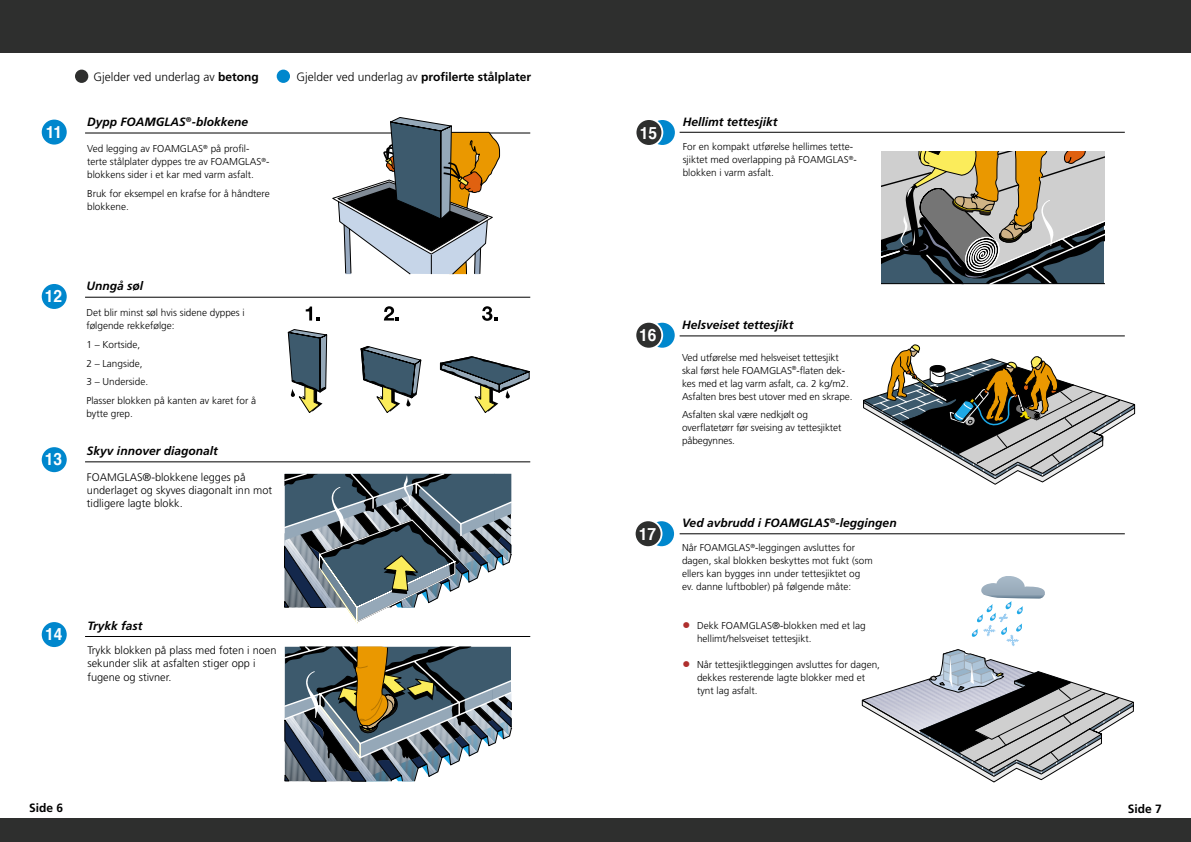
<style>
.page{position:relative;width:1191px;height:842px;background:#fff}
.page>*{position:absolute;margin:0;border:0;box-sizing:border-box;transform-origin:0 0}
.t1{font:700 16.9px "Helvetica";color:#fff;scale:.92 1}
.t2{font:italic 700 12px "Frutiger LT Std";color:#000}
.t3{font:300 12px "Frutiger LT Std";color:#000}
.t4{font:700 12px "Frutiger LT Std";color:#000}
.t5{font:300 11px/13px "Frutiger LT Std";color:#000}
.t6{font:300 10px/13px "Frutiger LT Std";color:#000}
.s1{font-weight:700}
.s2{font-size:17px;color:#af2f2d}
</style>
<div class="page">
<div style="left:0;top:0;width:1191px;height:53px;background:#2e2f2e"></div>
<div style="left:0;top:819px;width:1191px;height:23px;background:#2e2f2e"></div>
<div style="left:75px;top:70px;width:13px;height:13px;background:#2e2f2e;border-radius:50%"></div>
<div style="left:277px;top:70px;width:13px;height:13px;background:#0087cd;border-radius:50%"></div>
<hr style="left:85px;top:133px;width:445px;height:1px;background:#000">
<hr style="left:85px;top:297px;width:445px;height:1px;background:#000">
<hr style="left:679px;top:336px;width:445px;height:1px;background:#000">
<hr style="left:679px;top:132px;width:445px;height:1px;background:#000">
<hr style="left:679px;top:533px;width:445px;height:1px;background:#000">
<hr style="left:85px;top:462px;width:445px;height:1px;background:#000">
<hr style="left:85px;top:636px;width:445px;height:1px;background:#000">
<svg style="left:284px;top:473px;width:228px;height:151px"></svg>
<svg style="left:284px;top:646px;width:229px;height:136px;background:#727a78"></svg>
<svg style="left:288px;top:329px;width:242px;height:84px"></svg>
<svg style="left:306px;top:307px;width:14px;height:14px"></svg>
<svg style="left:384px;top:306px;width:15px;height:15px"></svg>
<svg style="left:482px;top:306px;width:15px;height:15px"></svg>
<svg style="left:332px;top:117px;width:168px;height:158px"></svg>
<svg style="left:863px;top:344px;width:272px;height:141px"></svg>
<svg style="left:862px;top:601px;width:272px;height:182px"></svg>
<hr style="left:981px;top:598px;width:64px;height:1px;background:#5c788d">
<hr style="left:981px;top:597px;width:64px;height:1px;background:#6a8397">
<hr style="left:981px;top:596px;width:64px;height:1px;background:#798fa2">
<hr style="left:981px;top:595px;width:64px;height:1px;background:#879cad">
<hr style="left:981px;top:594px;width:64px;height:1px;background:#96a8b8">
<hr style="left:981px;top:593px;width:64px;height:1px;background:#97a9b9">
<hr style="left:981px;top:592px;width:64px;height:1px;background:#98aaba">
<hr style="left:981px;top:591px;width:64px;height:1px;background:#99abbb">
<hr style="left:981px;top:590px;width:64px;height:1px;background:#9aacbc">
<hr style="left:981px;top:589px;width:64px;height:1px;background:#9badbc">
<hr style="left:981px;top:588px;width:64px;height:1px;background:#9caebd">
<hr style="left:981px;top:587px;width:64px;height:1px;background:#9dafbe">
<hr style="left:981px;top:586px;width:64px;height:1px;background:#9eb0c0">
<hr style="left:981px;top:585px;width:64px;height:1px;background:#9fb1c0">
<hr style="left:981px;top:584px;width:64px;height:1px;background:#a0b2c1">
<hr style="left:981px;top:583px;width:64px;height:1px;background:#a1b3c2">
<hr style="left:981px;top:582px;width:64px;height:1px;background:#a2b4c3">
<hr style="left:981px;top:581px;width:64px;height:1px;background:#a3b5c4">
<hr style="left:981px;top:580px;width:64px;height:1px;background:#a4b6c5">
<hr style="left:981px;top:579px;width:64px;height:1px;background:#a5b7c6">
<hr style="left:981px;top:578px;width:64px;height:1px;background:#a6b8c7">
<hr style="left:981px;top:577px;width:64px;height:1px;background:#a7b9c8">
<hr style="left:981px;top:576px;width:64px;height:1px;background:#a8bac9">
<svg style="left:881px;top:151px;width:223px;height:134px;background:#8f8a79"></svg>
<div style="left:649px;top:521px;width:25px;height:25px;background:#0087cd;border-radius:50%"></div>
<svg style="left:634px;top:519px;width:28px;height:29px"></svg>
<div style="left:635px;top:521px;width:25px;height:25px;background:#2e2f2e;border-radius:50%"></div>
<div style="left:650px;top:120px;width:25px;height:25px;background:#0087cd;border-radius:50%"></div>
<svg style="left:634px;top:118px;width:29px;height:29px"></svg>
<div style="left:636px;top:120px;width:25px;height:25px;background:#2e2f2e;border-radius:50%"></div>
<div style="left:649px;top:323px;width:25px;height:25px;background:#0087cd;border-radius:50%"></div>
<svg style="left:634px;top:321px;width:29px;height:29px"></svg>
<div style="left:636px;top:323px;width:25px;height:25px;background:#2e2f2e;border-radius:50%"></div>
<div style="left:42px;top:622px;width:25px;height:25px;background:#0087cd;border-radius:50%"></div>
<div style="left:42px;top:120px;width:25px;height:25px;background:#0087cd;border-radius:50%"></div>
<div style="left:42px;top:284px;width:25px;height:25px;background:#0087cd;border-radius:50%"></div>
<div style="left:42px;top:447px;width:25px;height:25px;background:#0087cd;border-radius:50%"></div>
<h1 class="t1" style="left:46px;top:118px;width:19px">11</h1>
<p class="t3" style="left:93px;top:70px;width:167px">Gjelder ved underlag av <span class="s1">betong</span></p>
<p class="t3" style="left:296px;top:70px;width:236px">Gjelder ved underlag av <span class="s1">profilerte stålplater</span></p>
<p class="t2" style="left:87px;top:115px;width:162px">Dypp FOAMGLAS<sup>®</sup>-blokkene</p>
<p class="t6" style="left:87px;top:142px;width:184px">Ved legging av FOAMGLAS<sup>®</sup> på profil&shy;terte stålplater dyppes tre av FOAMGLAS<sup>®</sup>- blokkens sider i et kar med varm asfalt.</p>
<p class="t6" style="left:87px;top:187px;width:184px">Bruk for eksempel en krafse for å håndtere blokkene.</p>
<h1 class="t1" style="left:45px;top:282px;width:20px">12</h1>
<h1 class="t1" style="left:45px;top:446px;width:20px">13</h1>
<p class="t2" style="left:86px;top:279px;width:58px">Unngå søl</p>
<p class="t6" style="left:86px;top:307px;width:160px">Det blir minst søl hvis sidene dyppes i følgende rekkefølge:</p>
<p class="t6" style="left:86px;top:335px;width:171px;line-height:18.7px">1 – Kortside,<br>2 – Langside,<br>3 – Underside.<br>Plasser blokken på kanten av karet for å</p>
<p class="t6" style="left:86px;top:407px;width:48px">bytte grep.</p>
<p class="t2" style="left:87px;top:443px;width:132px">Skyv innover diagonalt</p>
<p class="t5" style="left:87px;top:470px;width:187px">FOAMGLAS®-blokkene legges på underlaget og skyves diagonalt inn mot tidligere lagte blokk.</p>
<h1 class="t1" style="left:45px;top:620px;width:20px">14</h1>
<p class="t2" style="left:87px;top:618px;width:57px">Trykk fast</p>
<p class="t5" style="left:87px;top:644px;width:191px">Trykk blokken på plass med foten i noen sekunder slik at asfalten stiger opp i fugene og stivner.</p>
<h1 class="t1" style="left:639px;top:119px;width:20px">15</h1>
<p class="t2" style="left:682px;top:114px;width:96px">Hellimt tettesjikt</p>
<p class="t6" style="left:682px;top:140px;width:176px">For en kompakt utførelse hellimes tette&shy;sjiktet med overlapping på FOAMGLAS<sup>®</sup>- blokken i varm asfalt.</p>
<h1 class="t1" style="left:639px;top:322px;width:20px">16</h1>
<p class="t2" style="left:682px;top:318px;width:113px">Helsveiset tettesjikt</p>
<p class="t6" style="left:682px;top:351px;width:172px">Ved utførelse med helsveiset tettesjikt skal først hele FOAMGLAS<sup>®</sup>-flaten dek&shy;kes med et lag varm asfalt, ca. 2 kg/m2.<br>Asfalten bres best utover med en skrape.</p>
<p class="t6" style="left:682px;top:408px;width:161px">Asfalten skal være nedkjølt og overflatetørr før sveising av tettesjiktet påbegynnes.</p>
<h1 class="t1" style="left:639px;top:520px;width:20px">17</h1>
<p class="t2" style="left:682px;top:516px;width:216px">Ved avbrudd i FOAMGLAS<sup>®</sup>-leggingen</p>
<p class="t6" style="left:682px;top:542px;width:192px">Når FOAMGLAS<sup>®</sup>-leggingen avsluttes for dagen, skal blokken beskyttes mot fukt (som ellers kan bygges inn under tettesjiktet og ev. danne luftbobler) på følgende måte:</p>
<p class="t6" style="left:697px;top:620px;width:170px;text-indent:-15px"><span class="s2">•</span> Dekk FOAMGLAS®-blokken med et lag hellimt/helsveiset tettesjikt.</p>
<p class="t6" style="left:697px;top:659px;width:184px;text-indent:-15px"><span class="s2">•</span> Når tettesjiktleggingen avsluttes for dagen, dekkes resterende lagte blokker med et tynt lag asfalt.</p>
<p class="t4" style="left:29px;top:801px;width:36px">Side 6</p>
<p class="t4" style="left:1127px;top:801px;width:36px">Side 7</p>
</div>
